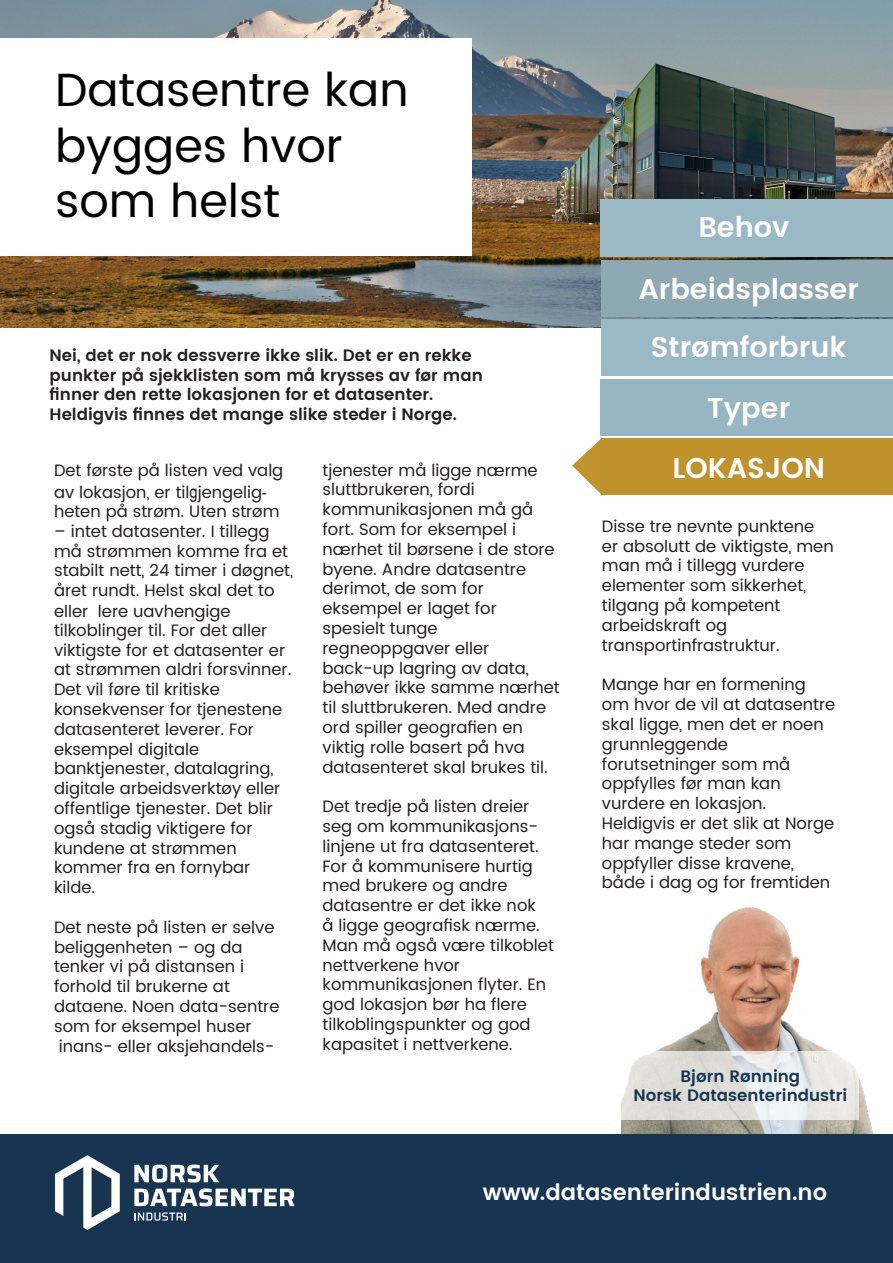
<style>
.page{position:relative;width:893px;height:1263px;background:#fff}
.page>*{position:absolute;margin:0;border:0;box-sizing:border-box;transform-origin:0 0}
.t1{font:46.5px "Poppins";color:#000}
.t2{font:600 28.5px "Poppins";color:#fff}
.t3{font:600 22.5px "Poppins";color:#fff}
.t4{font:16.5px/19.8px "Poppins";color:#231f20}
.t5{font:600 16.5px "Poppins";color:#231f20}
.t6{font:600 16.5px "Poppins";color:#173451}
.s1{font-family:"Arial Narrow";font-size:18px}
.s2{font-family:"Arial Narrow"}
</style>
<div class="page">
<img style="left:622px;top:908px;width:257px;height:227px">
<img style="left:0;top:0;width:893px;height:327px">
<div style="left:0;top:1135px;width:893px;height:128px;background:#173451"></div>
<svg style="left:134px;top:1164px;width:85px;height:18px"></svg>
<svg style="left:134px;top:1188px;width:160px;height:18px"></svg>
<svg style="left:134px;top:1212px;width:52px;height:8px"></svg>
<svg style="left:55px;top:1155px;width:65px;height:75px"></svg>
<div style="left:0;top:38px;width:471px;height:218px;background:#fff"></div>
<svg style="left:622px;top:1051px;width:237px;height:69px;fill:#e3e2de"></svg>
<div style="left:601px;top:260px;width:292px;height:56px;background:#8ea8b4"></div>
<div style="left:601px;top:200px;width:292px;height:57px;background:#9ab8c6"></div>
<div style="left:602px;top:319px;width:291px;height:57px;background:#9ab8c6"></div>
<div style="left:601px;top:379px;width:292px;height:57px;background:#98b5c3"></div>
<div style="left:601px;top:438px;width:292px;height:57px;background:#c0922d"></div>
<svg style="left:572px;top:439px;width:29px;height:55px"></svg>
<p class="t1" style="left:55px;top:56px;width:355px">Datasentre kan</p>
<p class="t1" style="left:55px;top:112px;width:289px">bygges hvor</p>
<p class="t1" style="left:55px;top:167px;width:227px">som helst</p>
<p class="t5" style="left:50px;top:343px;width:424px">Nei, det er nok dessverre ikke slik. Det er en rekke</p>
<p class="t5" style="left:50px;top:362px;width:435px">punkter på sjekklisten som må krysses av før man</p>
<p class="t5" style="left:50px;top:382px;width:385px">finner den rette lokasjonen for et datasenter.</p>
<p class="t5" style="left:50px;top:402px;width:409px">Heldigvis finnes det mange slike steder i Norge.</p>
<p class="t4" style="left:54px;top:459px;width:231px;line-height:22.4px">Det første på listen ved valg av lokasjon, er til<span class="s1">g</span>jengelig<span class="s2">-</span></p>
<p class="t4" style="left:54px;top:502px;width:227px">heten på strøm. Uten strøm</p>
<p class="t4" style="left:54px;top:522px;width:241px">– intet datasenter. I tillegg må strømmen komme fra et stabilt nett, 24 timer i døgnet, året rundt. Helst skal det to eller lere uavhengige tilkoblinger til. For det aller viktigste for et datasenter er at strømmen aldri forsvinner.<br>Det vil føre til kritiske konsekvenser for tjenestene datasenteret leverer. For eksempel digitale banktjenester, datalagring, digitale arbeidsverktøy eller offentlige tjenester. Det blir også stadig viktigere for kundene at strømmen kommer fra en fornybar kilde.</p>
<p class="t4" style="left:54px;top:917px;width:227px">Det neste på listen er selve beliggenheten – og da tenker vi på distansen i forhold til brukerne at dataene. Noen data-sentre som for eksempel huser inans- eller aksjehandels-</p>
<p class="t4" style="left:323px;top:460px;width:217px">tjenester må ligge nærme sluttbrukeren, fordi</p>
<p class="t4" style="left:323px;top:500px;width:234px">kommunikasjonen må gå fort. Som for eksempel i nærhet til børsene i de store byene. Andre datasentre derimot, de som for</p>
<p class="t4" style="left:323px;top:599px;width:176px">eksempel er laget for</p>
<p class="t4" style="left:323px;top:619px;width:117px">spesielt tunge</p>
<p class="t4" style="left:323px;top:639px;width:168px">regneoppgaver eller</p>
<p class="t4" style="left:323px;top:658px;width:239px">back-up lagring av data, behøver ikke samme nærhet til sluttbrukeren. Med andre ord spiller geografien en</p>
<p class="t4" style="left:323px;top:738px;width:227px">viktig rolle basert på hva datasenteret skal brukes til.</p>
<p class="t4" style="left:323px;top:797px;width:217px">Det tredje på listen dreier seg om kommunikasjons-</p>
<p class="t4" style="left:323px;top:837px;width:218px">linjene ut fra datasenteret.<br>For å kommunisere hurtig med brukere og andre</p>
<p class="t4" style="left:323px;top:896px;width:233px">datasentre er det ikke nok<br>å ligge geografisk nærme.<br>Man må også være tilkoblet nettverkene hvor</p>
<p class="t4" style="left:323px;top:975px;width:225px">kommunikasjonen flyter. En god lokasjon bør ha flere tilkoblingspunkter og god kapasitet i nettverkene.</p>
<p class="t2" style="left:698px;top:206px;width:92px">Behov</p>
<p class="t2" style="left:639px;top:268px;width:222px">Arbeidsplasser</p>
<p class="t2" style="left:651px;top:326px;width:197px">Strømforbruk</p>
<p class="t2" style="left:707px;top:387px;width:84px">Typer</p>
<p class="t2" style="left:672px;top:447px;width:154px">LOKASJON</p>
<p class="t4" style="left:602px;top:517px;width:233px">Disse tre nevnte punktene er absolutt de viktigste, men man må i tillegg vurdere elementer som sikkerhet, tilgang på kompetent</p>
<p class="t4" style="left:602px;top:616px;width:127px">arbeidskraft og</p>
<p class="t4" style="left:602px;top:635px;width:179px">transportinfrastruktur.</p>
<p class="t4" style="left:602px;top:675px;width:235px">Mange har en formening om hvor de vil at datasentre skal ligge, men det er noen grunnleggende</p>
<p class="t4" style="left:602px;top:754px;width:190px">forutsetninger som må</p>
<p class="t4" style="left:602px;top:774px;width:180px">oppfylles før man kan</p>
<p class="t4" style="left:602px;top:794px;width:166px">vurdere en lokasjon.</p>
<p class="t4" style="left:602px;top:814px;width:234px">Heldigvis er det slik at Norge har mange steder som</p>
<p class="t4" style="left:602px;top:853px;width:230px">oppfyller disse kravene, både i dag og for fremtiden</p>
<p class="t6" style="left:680px;top:1063px;width:121px">Bjørn Rønning</p>
<p class="t6" style="left:634px;top:1083px;width:215px">Norsk Datasenterindustri</p>
<p class="t3" style="left:483px;top:1175px;width:346px">www.datasenterindustrien.no</p>
</div>
